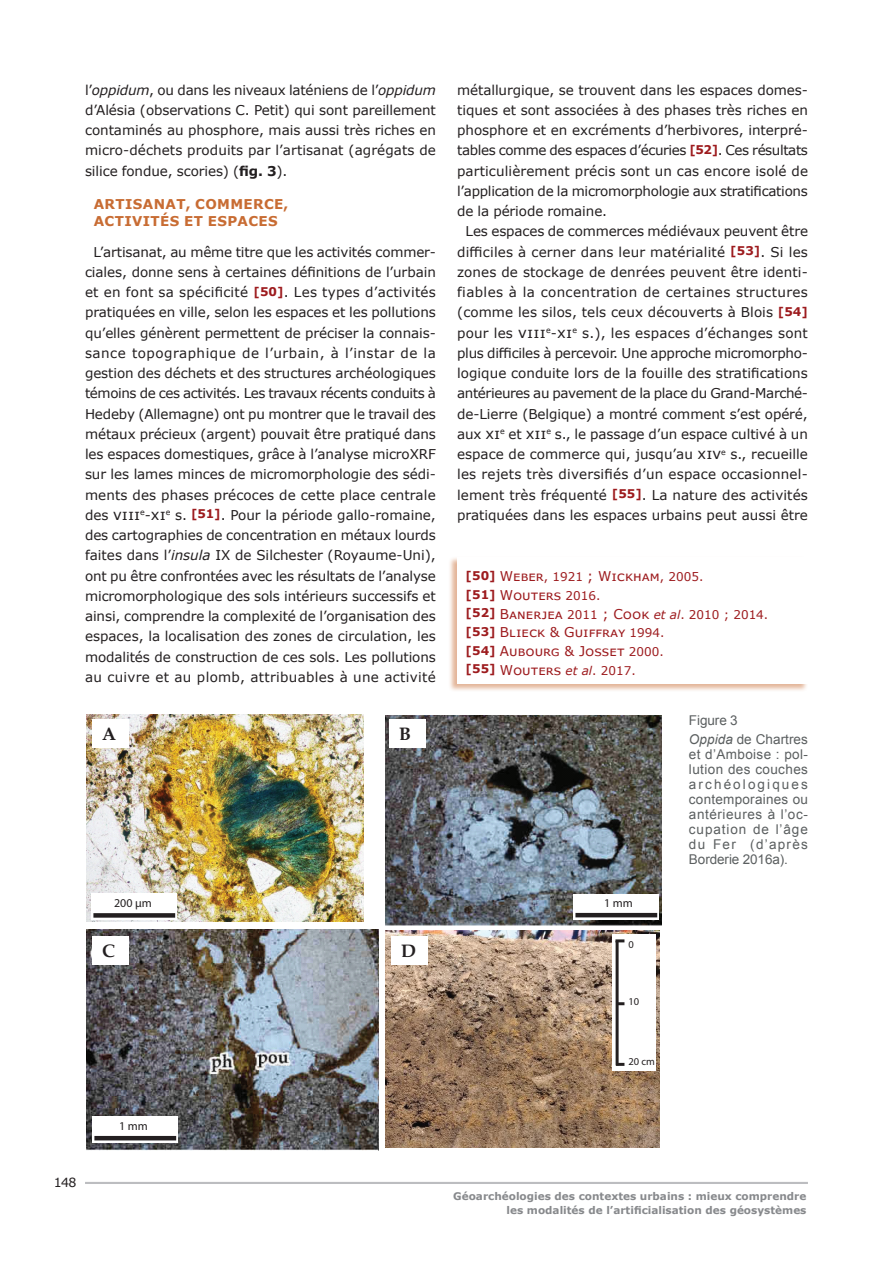
<style>
.page{position:relative;width:893px;height:1263px;background:#fff}
.page>*{position:absolute;margin:0;border:0;box-sizing:border-box;transform-origin:0 0}
.t1{font:700 18px "Palatino Linotype";color:#231f20}
.t2{font:13.5px/20.2px "Verdana";color:#231f20;text-align:justify}
.t3{font:13.5px/15px "Arial";letter-spacing:.045em;color:#5b5f60;text-align:justify}
.t4{font:13.5px/18.6px "Verdana";color:#9d1b1e}
.t5{font:700 13.5px/16.5px "Verdana";letter-spacing:.03em;color:#c86c33}
.t6{font:13.5px/19.2px "Arial";letter-spacing:.005em;color:#5b5f60}
.t7{font:12.6px "Verdana";color:#231f20}
.t8{font:12px "Verdana";color:#9d1b1e}
.t9{font:12px "Myriad Pro";color:#231f20}
.t10{font:700 10.5px/13.5px "Verdana";color:#87898c;text-align:right}
.t11{font:10.5px "Myriad Pro";color:#231f20}
.s1{font-style:italic}
.s2{font-weight:700}
.s3{font-weight:700;font-size:12px;color:#9d1b1e}
.s4{font-size:15px}
.s5{font-weight:700;font-size:12px}
.s6{font-size:12px}
.s7{font-size:13.5px}
.s8{font-style:italic;font-size:12px}
</style>
<div class="page">
<hr style="left:85px;top:1182px;width:723px;height:2px;background:#bcbdc0">
<div style="left:448px;top:557px;width:360px;height:135px;background:#c86c33;opacity:.5"></div>
<div style="left:457px;top:557px;width:351px;height:126px;background:#fff"></div>
<img style="left:385px;top:930px;width:274px;height:217px">
<div style="left:612px;top:935px;width:44px;height:136px;background:#fff"></div>
<hr style="left:616px;top:941px;width:3px;height:124px;background:#231f20">
<svg style="left:615px;top:939px;width:9px;height:3px"></svg>
<svg style="left:616px;top:1063px;width:8px;height:3px"></svg>
<svg style="left:618px;top:1002px;width:6px;height:3px"></svg>
<img style="left:86px;top:714px;width:277px;height:208px">
<img style="left:385px;top:716px;width:276px;height:209px">
<img style="left:86px;top:930px;width:292px;height:220px">
<div style="left:92px;top:720px;width:36px;height:28px;background:#fff"></div>
<div style="left:92px;top:937px;width:36px;height:28px;background:#fff"></div>
<div style="left:391px;top:937px;width:36px;height:28px;background:#fff"></div>
<div style="left:389px;top:720px;width:36px;height:28px;background:#fff"></div>
<div style="left:92px;top:893px;width:85px;height:27px;background:#fff"></div>
<div style="left:93px;top:913px;width:82px;height:5px;background:#231f20"></div>
<div style="left:93px;top:1117px;width:85px;height:26px;background:#fff"></div>
<hr style="left:94px;top:1136px;width:82px;height:4px;background:#231f20">
<div style="left:574px;top:894px;width:85px;height:26px;background:#fff"></div>
<hr style="left:575px;top:913px;width:82px;height:4px;background:#231f20">
<p class="t2" style="left:85px;top:79px;width:352px">l’<span class="s1">oppidum</span>, ou dans les niveaux laténiens de l’<span class="s1">oppidum </span>d’Alésia (observations C. Petit) qui sont pareillement contaminés au phosphore, mais aussi très riches en micro-déchets produits par l’artisanat (agrégats de silice fondue, scories) (<span class="s2">fig. 3</span>).</p>
<p class="t5" style="left:94px;top:196px;width:196px">ARTISANAT, COMMERCE,<br>ACTIVITÉS ET ESPACES</p>
<p class="t2" style="left:85px;top:241px;width:352px;text-indent:9px">L’artisanat, au même titre que les activités commer&shy;ciales, donne sens à certaines définitions de l’urbain et en font sa spécificité <span class="s3">[50]</span>. Les types d’activités pratiquées en ville, selon les espaces et les pollutions qu’elles génèrent permettent de préciser la connais&shy;sance topographique de l’urbain, à l’instar de la gestion des déchets et des structures archéologiques témoins de ces activités. Les travaux récents conduits à Hedeby (Allemagne) ont pu montrer que le travail des métaux précieux (argent) pouvait être pratiqué dans les espaces domestiques, grâce à l’analyse microXRF sur les lames minces de micromorphologie des sédi&shy;ments des phases précoces de cette place centrale des <span class="s4">viii</span><sup>e</sup>-<span class="s4">xi</span><sup>e</sup> s. <span class="s3">[51]</span>. Pour la période gallo-romaine, des cartographies de concentration en métaux lourds faites dans l’<span class="s1">insula</span> IX de Silchester (Royaume-Uni), ont pu être confrontées avec les résultats de l’analyse micromorphologique des sols intérieurs successifs et ainsi, comprendre la complexité de l’organisation des espaces, la localisation des zones de circulation, les modalités de construction de ces sols. Les pollutions au cuivre et au plomb, attribuables à une activité</p>
<h1 class="t1" style="left:102px;top:721px;width:16px">A</h1>
<p class="t9" style="left:114px;top:896px;width:39px">200 µm</p>
<h1 class="t1" style="left:399px;top:721px;width:13px">B</h1>
<h1 class="t1" style="left:102px;top:938px;width:14px">C</h1>
<h1 class="t1" style="left:401px;top:938px;width:16px">D</h1>
<p class="t2" style="left:457px;top:79px;width:352px">métallurgique, se trouvent dans les espaces domes&shy;tiques et sont associées à des phases très riches en phosphore et en excréments d’herbivores, interpré&shy;tables comme des espaces d’écuries <span class="s3">[52]</span>. Ces résultats particulièrement précis sont un cas encore isolé de l’application de la micromorphologie aux stratifications de la période romaine.</p>
<p class="t2" style="left:457px;top:221px;width:352px;text-indent:9px">Les espaces de commerces médiévaux peuvent être difficiles à cerner dans leur matérialité <span class="s3">[53]</span>. Si les zones de stockage de denrées peuvent être identi&shy;fiables à la concentration de certaines structures (comme les silos, tels ceux découverts à Blois <span class="s3">[54] </span>pour les <span class="s4">viii</span><sup>e</sup>-<span class="s4">xi</span><sup>e</sup> s.), les espaces d’échanges sont plus difficiles à percevoir. Une approche micromorpho&shy;logique conduite lors de la fouille des stratifications antérieures au pavement de la place du Grand-Marché&shy;de-Lierre (Belgique) a montré comment s’est opéré, aux <span class="s4">xi</span><sup>e</sup> et <span class="s4">xii</span><sup>e</sup> s., le passage d’un espace cultivé à un espace de commerce qui, jusqu’au <span class="s4">xiv</span><sup>e</sup> s., recueille les rejets très diversifiés d’un espace occasionnel&shy;lement très fréquenté <span class="s3">[55]</span>. La nature des activités pratiquées dans les espaces urbains peut aussi être</p>
<p class="t4" style="left:466px;top:567px;width:239px"><span class="s5">[50]</span> Weber<span class="s6">, 1921</span> ; Wickham<span class="s6">, 2005. </span><span class="s5">[51]</span> Wouters <span class="s6">2016.</span></p>
<p class="t8" style="left:466px;top:606px;width:304px"><span class="s2">[52]</span> <span class="s7">Banerjea</span> 2011 <span class="s7">; Cook</span> <span class="s1">et al</span>. 2010 ; 2014.</p>
<p class="t4" style="left:466px;top:623px;width:200px;text-align:justify"><span class="s5">[53]</span> Blieck &amp; Guiffray <span class="s6">1994. </span><span class="s5">[54]</span> Aubourg &amp; Josset <span class="s6">2000. </span><span class="s5">[55]</span> Wouters <span class="s8">et al</span><span class="s6">. 2017.</span></p>
<p class="t9" style="left:604px;top:895px;width:30px">1 mm</p>
<p class="t11" style="left:629px;top:938px;width:7px">0</p>
<p class="t11" style="left:629px;top:995px;width:12px">10</p>
<p class="t11" style="left:629px;top:1055px;width:28px">20 cm</p>
<p class="t6" style="left:689px;top:711px;width:120px">Figure 3<br><span class="s1">Oppida</span> de Chartres</p>
<p class="t3" style="left:689px;top:747px;width:121px">et d’Amboise : pol&shy;lution des couches archéologiques contemporaines ou antérieures à l’oc&shy;cupation de l’âge du Fer (d’après Borderie 2016a).</p>
<p class="t7" style="left:54px;top:1173px;width:24px">148</p>
<p class="t9" style="left:119px;top:1118px;width:30px">1 mm</p>
<p class="t10" style="left:453px;top:1189px;width:355px">Géoarchéologies des contextes urbains : mieux comprendre les modalités de l’artificialisation des géosystèmes</p>
</div>
